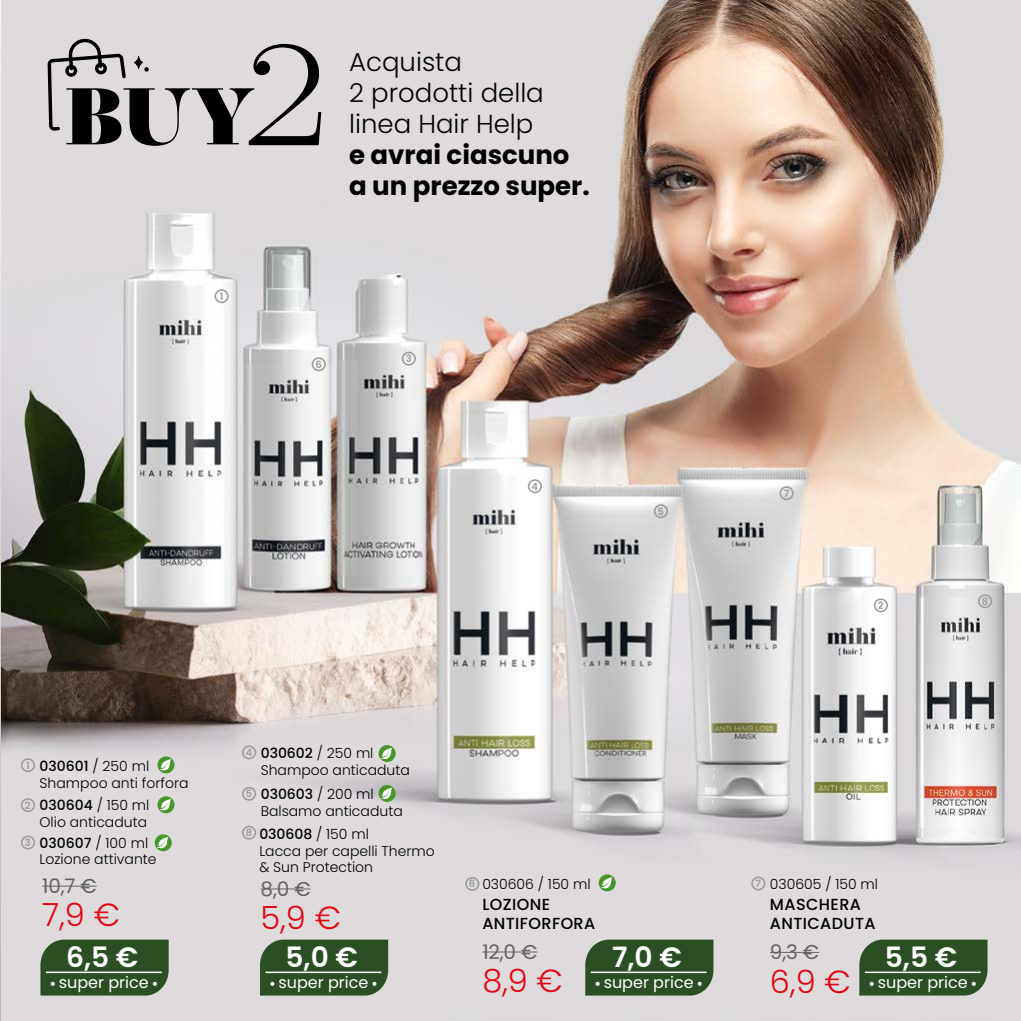
<style>
.page{position:relative;width:1021px;height:1021px;background:#fff}
.page>*{position:absolute;margin:0;border:0;box-sizing:border-box;transform-origin:0 0}
.t1{font:300 32px "Poppins";color:#e30613}
.t2{font:600 28px "Poppins";color:#fff}
.t3{font:300 26px/31px "Poppins";color:#000}
.t4{font:700 26px/31px "Poppins";color:#000}
.t5{font:20px "Poppins";color:#646363}
.t6{font:16px "Poppins";color:#fff}
.t7{font:500 16px/19.2px "Poppins";letter-spacing:.025em;color:#000}
.t8{font:300 14px/16.8px "Poppins";color:#000}
.t9{font:600 10px "Poppins";color:#9d9d9c}
.s1{font-weight:500}
.s2{font-weight:600;font-size:10px;color:#9d9d9c}
</style>
<div class="page">
<img style="left:1px;top:0;width:1019px;height:1020px">
<svg style="left:0;top:0;width:1px;height:1020px"></svg>
<svg style="left:779px;top:486px;width:14px;height:14px"></svg>
<svg style="left:312px;top:357px;width:14px;height:14px"></svg>
<hr style="left:770px;top:951px;width:49px;height:1px;background:#646363">
<svg style="left:751px;top:876px;width:14px;height:14px"></svg>
<svg style="left:859px;top:939px;width:128px;height:56px;background:#375a31"></svg>
<hr style="left:482px;top:951px;width:55px;height:1px;background:#646363">
<svg style="left:598px;top:874px;width:17px;height:17px"></svg>
<svg style="left:601px;top:877px;width:11px;height:11px"></svg>
<svg style="left:465px;top:877px;width:14px;height:13px"></svg>
<svg style="left:585px;top:939px;width:128px;height:56px;background:#375a31"></svg>
<svg style="left:214px;top:289px;width:15px;height:14px"></svg>
<svg style="left:873px;top:598px;width:15px;height:14px"></svg>
<svg style="left:402px;top:351px;width:14px;height:14px"></svg>
<svg style="left:528px;top:479px;width:14px;height:14px"></svg>
<svg style="left:654px;top:504px;width:14px;height:14px"></svg>
<svg style="left:48px;top:38px;width:273px;height:108px;background:#a4a1a2"></svg>
<svg style="left:978px;top:594px;width:14px;height:14px"></svg>
<svg style="left:260px;top:939px;width:128px;height:56px;background:#375a31"></svg>
<hr style="left:261px;top:888px;width:49px;height:1px;background:#646363">
<svg style="left:242px;top:825px;width:14px;height:14px"></svg>
<svg style="left:378px;top:745px;width:17px;height:17px"></svg>
<svg style="left:381px;top:747px;width:11px;height:12px"></svg>
<svg style="left:242px;top:745px;width:14px;height:14px"></svg>
<svg style="left:242px;top:786px;width:14px;height:14px"></svg>
<svg style="left:378px;top:785px;width:17px;height:17px"></svg>
<svg style="left:381px;top:787px;width:11px;height:12px"></svg>
<svg style="left:40px;top:939px;width:129px;height:56px;background:#385b32"></svg>
<hr style="left:42px;top:885px;width:55px;height:1px;background:#646363">
<svg style="left:21px;top:835px;width:14px;height:14px"></svg>
<svg style="left:155px;top:834px;width:17px;height:17px"></svg>
<svg style="left:157px;top:837px;width:11px;height:11px"></svg>
<svg style="left:21px;top:758px;width:14px;height:14px"></svg>
<svg style="left:157px;top:756px;width:17px;height:17px"></svg>
<svg style="left:160px;top:759px;width:11px;height:11px"></svg>
<svg style="left:21px;top:798px;width:14px;height:14px"></svg>
<svg style="left:157px;top:796px;width:17px;height:17px"></svg>
<svg style="left:160px;top:799px;width:11px;height:11px"></svg>
<h3 class="t3" style="left:349px;top:47px;width:196px">Acquista<br>2 prodotti della linea Hair Help</h3>
<h3 class="t4" style="left:349px;top:140px;width:242px">e avrai ciascuno a un prezzo super.</h3>
<p class="t9" style="left:220px;top:290px;width:5px">1</p>
<p class="t9" style="left:315px;top:358px;width:8px">6</p>
<p class="t9" style="left:406px;top:353px;width:7px">3</p>
<p class="t9" style="left:531px;top:480px;width:8px">4</p>
<p class="t9" style="left:783px;top:487px;width:7px">7</p>
<p class="t9" style="left:657px;top:505px;width:8px">5</p>
<p class="t9" style="left:877px;top:599px;width:7px">2</p>
<p class="t9" style="left:981px;top:595px;width:8px">8</p>
<p class="t9" style="left:26px;top:759px;width:5px">1</p>
<p class="t8" style="left:40px;top:757px;width:150px"><span class="s1">030601</span> / 250 ml<br>Shampoo anti forfora</p>
<p class="t9" style="left:25px;top:799px;width:7px">2</p>
<p class="t8" style="left:40px;top:797px;width:111px"><span class="s1">030604</span> / 150 ml<br>Olio anticaduta</p>
<p class="t9" style="left:25px;top:836px;width:7px">3</p>
<p class="t8" style="left:40px;top:834px;width:118px"><span class="s1">030607</span> / 100 ml<br>Lozione attivante</p>
<p class="t9" style="left:246px;top:746px;width:8px">4</p>
<p class="t9" style="left:246px;top:788px;width:8px">5</p>
<p class="t8" style="left:261px;top:745px;width:151px"><span class="s1">030602</span> / 250 ml<br>Shampoo anticaduta</p>
<p class="t8" style="left:261px;top:785px;width:144px"><span class="s1">030603</span> / 200 ml<br>Balsamo anticaduta</p>
<p class="t9" style="left:246px;top:826px;width:8px">8</p>
<p class="t8" style="left:259px;top:825px;width:177px"><span class="s1">030608</span> / 150 ml<br>Lacca per capelli Thermo &amp; Sun Protection</p>
<h3 class="t5" style="left:42px;top:874px;width:56px">10,7 €</h3>
<h1 class="t1" style="left:42px;top:896px;width:79px">7,9 €</h1>
<h3 class="t5" style="left:261px;top:877px;width:51px">8,0 €</h3>
<h1 class="t1" style="left:261px;top:899px;width:82px">5,9 €</h1>
<p class="t8" style="left:469px;top:875px;width:123px"><span class="s2">6</span> 030606 / 150 ml</p>
<p class="t7" style="left:482px;top:894px;width:114px">LOZIONE<br>ANTIFORFORA</p>
<p class="t8" style="left:755px;top:875px;width:124px"><span class="s2">7</span> 030605 / 150 ml</p>
<p class="t7" style="left:770px;top:894px;width:107px">MASCHERA<br>ANTICADUTA</p>
<h2 class="t2" style="left:66px;top:941px;width:74px">6,5 €</h2>
<p class="t6" style="left:59px;top:973px;width:91px">super price</p>
<h2 class="t2" style="left:285px;top:941px;width:74px">5,0 €</h2>
<p class="t6" style="left:278px;top:973px;width:91px">super price</p>
<h3 class="t5" style="left:482px;top:940px;width:56px">12,0 €</h3>
<h1 class="t1" style="left:482px;top:962px;width:82px">8,9 €</h1>
<h2 class="t2" style="left:612px;top:941px;width:71px">7,0 €</h2>
<p class="t6" style="left:603px;top:973px;width:91px">super price</p>
<h3 class="t5" style="left:770px;top:940px;width:51px">9,3 €</h3>
<h1 class="t1" style="left:770px;top:962px;width:82px">6,9 €</h1>
<h2 class="t2" style="left:884px;top:941px;width:74px">5,5 €</h2>
<p class="t6" style="left:877px;top:973px;width:91px">super price</p>
</div>
